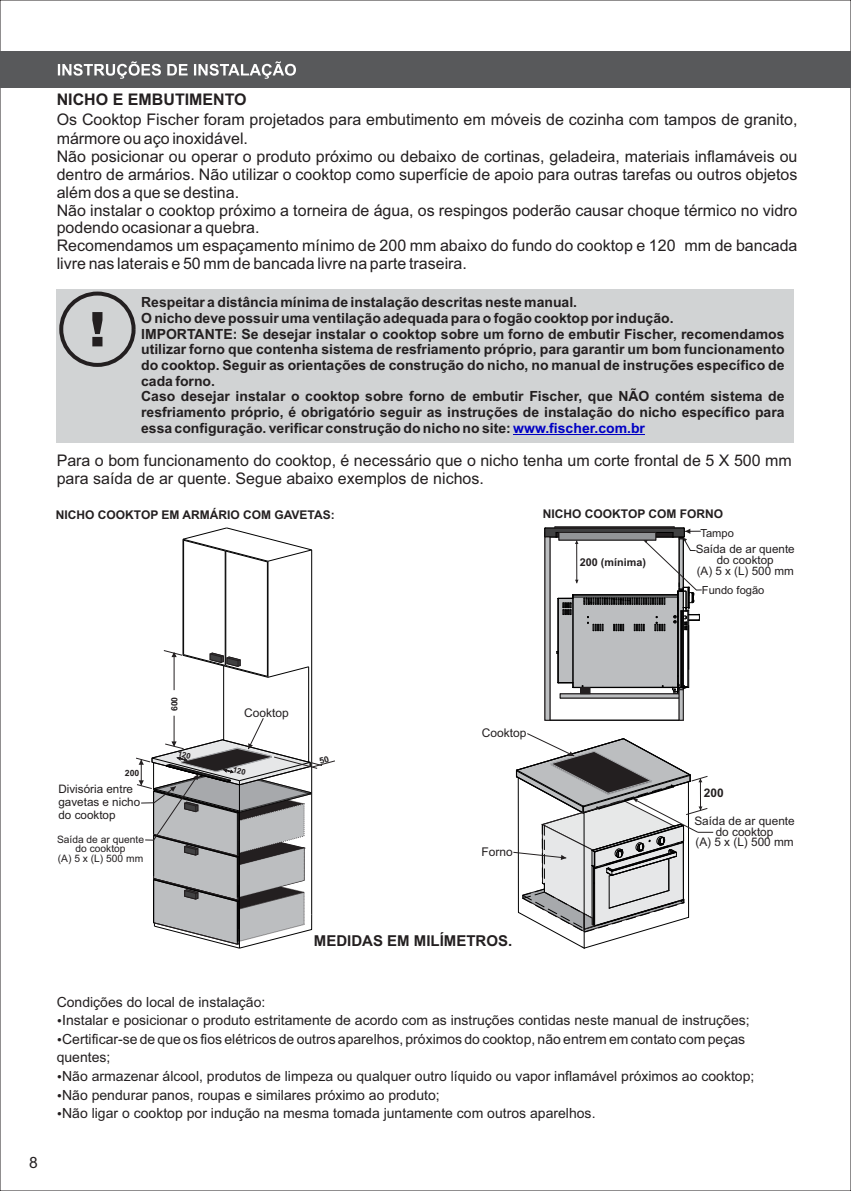
<style>
.page{position:relative;width:851px;height:1191px;background:#fff}
.page>*{position:absolute;margin:0;border:0;box-sizing:border-box;transform-origin:0 0}
.t1{font:16px/18px "Arial";color:#231f20}
.t2{font:700 16px "Arial";color:#231f20}
.t3{font:15.6px "Arial";color:#231f20}
.t4{font:700 15px "Arial";color:#231f20}
.t5{font:700 14px/15.6px "Arial";color:#231f20}
.t6{font:14px "Arial";color:#231f20}
.t7{font:700 12px "Arial";color:#231f20}
.t8{font:12px "Arial";color:#231f20}
.t9{font:11.8px/10.8px "Arial";color:#231f20;text-align:center}
.t10{font:700 11.8px "Arial";color:#231f20}
.t11{font:11.6px/10.6px "Arial";color:#231f20;text-align:center}
.t12{font:11.2px "Arial";color:#231f20}
.t13{font:700 10.8px "Arial";color:#231f20}
.t14{font:10.2px/9.4px "Arial";color:#231f20;text-align:center}
.t15{font:700 8.6px "Arial";color:#231f20}
.s1{color:#0000c4}
</style>
<div class="page">
<svg style="left:173px;top:539px;width:137px;height:178px"></svg>
<hr style="left:311px;top:550px;width:1px;height:364px;background:#000">
<hr style="left:308px;top:667px;width:1px;height:95px;background:#000">
<hr style="left:183px;top:540px;width:1px;height:114px;background:#000">
<hr style="left:225px;top:551px;width:1px;height:114px;background:#000">
<hr style="left:267px;top:562px;width:1px;height:114px;background:#000">
<svg style="left:183px;top:528px;width:129px;height:34px"></svg>
<hr style="left:223px;top:666px;width:1px;height:74px;background:#000">
<svg style="left:544px;top:526px;width:158px;height:195px"></svg>
<hr style="left:174px;top:653px;width:1px;height:37px;background:#231f20">
<hr style="left:174px;top:715px;width:1px;height:30px;background:#231f20">
<svg style="left:163px;top:650px;width:146px;height:27px"></svg>
<svg style="left:513px;top:733px;width:200px;height:215px"></svg>
<div style="left:0;top:51px;width:850px;height:36px;background:#58595b"></div>
<svg style="left:58px;top:61px;width:238px;height:18px"></svg>
<div style="left:57px;top:289px;width:737px;height:154px;background:#d1d3d4"></div>
<div style="left:59px;top:291px;width:77px;height:76px;border:4px solid #231f20;border-radius:50%"></div>
<svg style="left:92px;top:312px;width:10px;height:34px"></svg>
<hr style="left:513px;top:434px;width:132px;height:1px;background:#0000c4">
<svg style="left:136px;top:717px;width:199px;height:231px"></svg>
<p class="t2" style="left:57px;top:93px;width:191px">NICHO E EMBUTIMENTO</p>
<p class="t1" style="left:57px;top:112px;width:742px">Os Cooktop Fischer foram projetados para embutimento em móveis de cozinha com tampos de granito, mármore ou aço inoxidável.<br>Não posicionar ou operar o produto próximo ou debaixo de cortinas, geladeira, materiais inflamáveis ou dentro de armários. Não utilizar o cooktop como superfície de apoio para outras tarefas ou outros objetos além dos a que se destina.<br>Não instalar o cooktop próximo a torneira de água, os respingos poderão causar choque térmico no vidro podendo ocasionar a quebra.<br>Recomendamos um espaçamento mínimo de 200 mm abaixo do fundo do cooktop e 120 mm de bancada livre nas laterais e 50 mm de bancada livre na parte traseira.</p>
<p class="t5" style="left:141px;top:296px;width:645px">Respeitar a distância mínima de instalação descritas neste manual.<br>O nicho deve possuir uma ventilação adequada para o fogão cooktop por indução.<br>IMPORTANTE: Se desejar instalar o cooktop sobre um forno de embutir Fischer, recomendamos utilizar forno que contenha sistema de resfriamento próprio, para garantir um bom funcionamento do cooktop. Seguir as orientações de construção do nicho, no manual de instruções específico de cada forno.<br>Caso desejar instalar o cooktop sobre forno de embutir Fischer, que NÃO contém sistema de resfriamento próprio, é obrigatório seguir as instruções de instalação do nicho específico para essa configuração. verificar construção do nicho no site: <span class="s1">www.fischer.com.br</span></p>
<p class="t1" style="left:57px;top:453px;width:736px">Para o bom funcionamento do cooktop, é necessário que o nicho tenha um corte frontal de 5 X 500 mm para saída de ar quente. Segue abaixo exemplos de nichos.</p>
<p class="t7" style="left:56px;top:510px;width:280px">NICHO COOKTOP EM ARMÁRIO COM GAVETAS:</p>
<p class="t7" style="left:542px;top:509px;width:182px">NICHO COOKTOP COM FORNO</p>
<p class="t13" style="left:580px;top:558px;width:67px">200 (mínima)</p>
<p class="t12" style="left:700px;top:529px;width:35px">Tampo</p>
<p class="t11" style="left:695px;top:545px;width:100px">Saída de ar quente do cooktop<br>(A) 5 x (L) 500 mm</p>
<p class="t12" style="left:701px;top:586px;width:64px">Fundo fogão</p>
<p class="t15" style="left:171px;top:711px;width:16px;rotate:-90deg">600</p>
<p class="t11" style="left:58px;top:783px;width:83px;line-height:13px;text-align:left">Divisória entre gavetas e nicho do cooktop</p>
<p class="t14" style="left:57px;top:835px;width:89px">Saída de ar quente do cooktop<br>(A) 5 x (L) 500 mm</p>
<p class="t8" style="left:244px;top:708px;width:46px">Cooktop</p>
<p class="t8" style="left:481px;top:728px;width:46px">Cooktop</p>
<p class="t8" style="left:481px;top:847px;width:33px">Forno</p>
<p class="t10" style="left:703px;top:788px;width:21px">200</p>
<p class="t9" style="left:694px;top:816px;width:102px">Saída de ar quente do cooktop<br>(A) 5 x (L) 500 mm</p>
<p class="t3" style="left:29px;top:1156px;width:10px">8</p>
<p class="t4" style="left:314px;top:935px;width:200px">MEDIDAS EM MILÍMETROS.</p>
<p class="t6" style="left:57px;top:996px;width:210px">Condições do local de instalação:</p>
<p class="t6" style="left:62px;top:1015px;width:689px">Instalar e posicionar o produto estritamente de acordo com as instruções contidas neste manual de instruções;</p>
<p class="t6" style="left:62px;top:1033px;width:684px">Certificar-se de que os fios elétricos de outros aparelhos, próximos do cooktop, não entrem em contato com peças</p>
<p class="t6" style="left:57px;top:1052px;width:55px">quentes;</p>
<p class="t6" style="left:62px;top:1071px;width:693px">Não armazenar álcool, produtos de limpeza ou qualquer outro líquido ou vapor inflamável próximos ao cooktop;</p>
<p class="t6" style="left:62px;top:1089px;width:379px">Não pendurar panos, roupas e similares próximo ao produto;</p>
<p class="t6" style="left:62px;top:1108px;width:535px">Não ligar o cooktop por indução na mesma tomada juntamente com outros aparelhos.</p>
</div>
